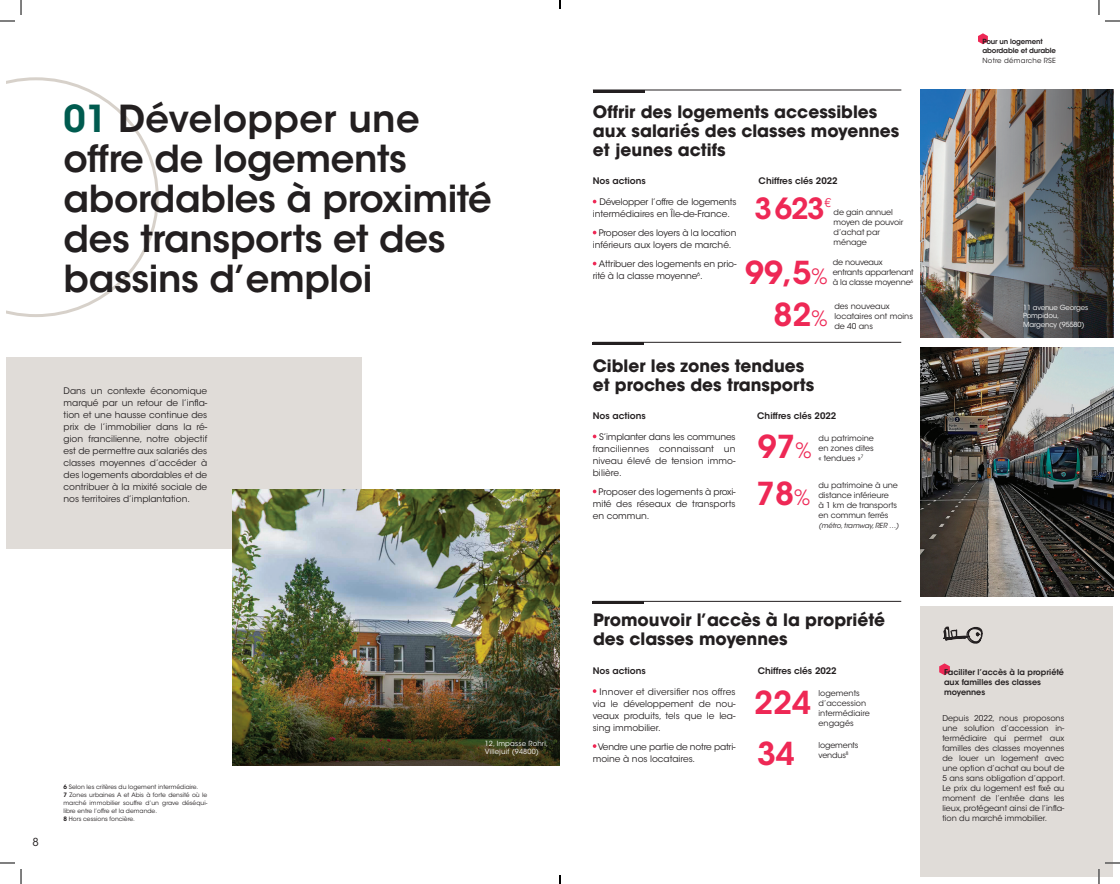
<style>
.page{position:relative;width:1120px;height:884px;background:#fff}
.page>*{position:absolute;margin:0;border:0;box-sizing:border-box;transform-origin:0 0}
.t1{font:600 37px/40px "ITC Avant Garde Std";letter-spacing:-.01em;color:#231f20}
.t2{font:600 31.4px "ITC Avant Garde Std";color:#ee2855}
.t3{font:600 29px "ITC Avant Garde Std";color:#ee2855}
.t4{font:700 17px/19px "ITC Avant Garde Std";color:#231f20}
.t5{font:11.9px "ITC Avant Garde Std";color:#ee2855}
.t6{font:11px "ITC Avant Garde Std";color:#231f20}
.t7{font:9px/12px "ITC Avant Garde Std";color:#231f20;text-align:justify}
.t8{font:9px/12px "ITC Avant Garde Std";letter-spacing:-.02em;color:#231f20}
.t9{font:600 9px "ITC Avant Garde Std";color:#231f20}
.t10{font:8px/10px "ITC Avant Garde Std";letter-spacing:-.01em;color:#231f20}
.t11{font:600 8px/10px "ITC Avant Garde Std";color:#231f20}
.t12{font:7px/8.4px "ITC Avant Garde Std";letter-spacing:-.02em;color:#fff}
.t13{font:600 7px/9px "ITC Avant Garde Std";letter-spacing:-.02em;color:#231f20}
.t14{font:7px/8.4px "ITC Avant Garde Std";letter-spacing:.02em;color:#fff}
.t15{font:italic 7px "ITC Avant Garde Std";letter-spacing:-.01em;color:#231f20}
.t16{font:7px "ITC Avant Garde Std";letter-spacing:.03em;color:#231f20}
.t17{font:6px/8px "ITC Avant Garde Std";color:#231f20;text-align:justify}
.s1{color:#005b4f}
.s2{font-weight:600}
.s3{font-weight:400;font-size:20.9px}
</style>
<div class="page">
<svg style="left:978px;top:33px;width:9px;height:11px"></svg>
<div style="left:7px;top:357px;width:355px;height:192px;background:#e0dcd8"></div>
<svg style="left:7px;top:77px;width:152px;height:240px"></svg>
<img style="left:232px;top:490px;width:328px;height:276px">
<div style="left:920px;top:606px;width:192px;height:271px;background:#e0dcd8"></div>
<hr style="left:593px;top:342px;width:308px;height:1px;background:#231f20">
<hr style="left:592px;top:90px;width:309px;height:1px;background:#231f20">
<hr style="left:592px;top:90px;width:52px;height:3px;background:#231f20">
<hr style="left:592px;top:342px;width:52px;height:3px;background:#231f20">
<hr style="left:593px;top:601px;width:308px;height:1px;background:#231f20">
<hr style="left:592px;top:601px;width:52px;height:3px;background:#231f20">
<svg style="left:592px;top:689px;width:4px;height:4px"></svg>
<svg style="left:592px;top:744px;width:4px;height:4px"></svg>
<img style="left:920px;top:90px;width:192px;height:248px">
<img style="left:920px;top:348px;width:192px;height:248px">
<svg style="left:943px;top:626px;width:40px;height:18px"></svg>
<svg style="left:939px;top:663px;width:10px;height:12px"></svg>
<img style="left:962px;top:90px;width:150px;height:247px">
<img style="left:232px;top:656px;width:328px;height:109px">
<svg style="left:0;top:0;width:22px;height:22px"></svg>
<svg style="left:0;top:862px;width:22px;height:22px"></svg>
<svg style="left:1098px;top:0;width:21px;height:22px"></svg>
<svg style="left:1098px;top:862px;width:21px;height:22px"></svg>
<p class="t1" style="left:64px;top:98px;width:429px"><span class="s1">01</span> Développer une offre de logements abordables à proximité des transports et des bassins d’emploi</p>
<p class="t7" style="left:64px;top:385px;width:145px">Dans un contexte économique marqué par un retour de l’infla&shy;tion et une hausse continue des prix de l’immobilier dans la ré&shy;gion francilienne, notre objectif est de permettre aux salariés des classes moyennes d’accéder à des logements abordables et de contribuer à la mixité sociale de nos territoires d’implantation.</p>
<p class="t6" style="left:32px;top:835px;width:8px">8</p>
<p class="t17" style="left:64px;top:782px;width:136px"><span class="s2">6</span> Selon les critères du logement intermédiaire.</p>
<p class="t17" style="left:64px;top:790px;width:145px"><span class="s2">7</span> Zones urbaines A et Abis à forte densité où le marché immobilier souffre d’un grave déséqui&shy;libre entre l’offre et la demande.</p>
<p class="t17" style="left:64px;top:814px;width:73px"><span class="s2">8</span> Hors cessions foncière.</p>
<p class="t14" style="left:484px;top:739px;width:65px">12, Impasse Rohri,<br>Villejuif (94800)</p>
<p class="t4" style="left:592px;top:102px;width:308px">Offrir des logements accessibles aux salariés des classes moyennes et jeunes actifs</p>
<p class="t9" style="left:592px;top:175px;width:55px">Nos actions</p>
<p class="t8" style="left:592px;top:196px;width:145px;text-indent:7px">Développer l’offre de logements intermédiaires en Île-de-France.</p>
<p class="t7" style="left:592px;top:227px;width:145px;text-indent:6px">Proposer des loyers à la location inférieurs aux loyers de marché.</p>
<p class="t7" style="left:592px;top:258px;width:145px;text-indent:6px">Attribuer des logements en prio&shy;rité à la classe moyenne<sup>6</sup>.</p>
<p class="t9" style="left:758px;top:175px;width:80px">Chiffres clés 2022</p>
<p class="t3" style="left:754px;top:190px;width:71px">3623</p>
<p class="t5" style="left:824px;top:196px;width:8px">€</p>
<p class="t10" style="left:833px;top:208px;width:71px">de gain annuel moyen de pouvoir d’achat par ménage</p>
<p class="t10" style="left:832px;top:258px;width:82px">de nouveaux entrants appartenant à la classe moyenne<sup>6</sup></p>
<p class="t10" style="left:834px;top:301px;width:80px">des nouveaux locataires ont moins de 40 ans</p>
<p class="t2" style="left:745px;top:252px;width:84px">99,5<span class="s3">%</span></p>
<p class="t2" style="left:773px;top:294px;width:55px">82<span class="s3">%</span></p>
<p class="t4" style="left:592px;top:356px;width:213px">Cibler les zones tendues</p>
<p class="t4" style="left:592px;top:375px;width:223px">et proches des transports</p>
<p class="t9" style="left:592px;top:410px;width:55px">Nos actions</p>
<p class="t7" style="left:592px;top:431px;width:144px;text-indent:6px">S’implanter dans les communes franciliennes connaissant un niveau élevé de tension immo&shy;bilière.</p>
<p class="t7" style="left:592px;top:486px;width:144px;text-indent:6px">Proposer des logements à proxi&shy;mité des réseaux de transports en commun.</p>
<p class="t9" style="left:757px;top:410px;width:80px">Chiffres clés 2022</p>
<p class="t2" style="left:757px;top:427px;width:55px">97<span class="s3">%</span></p>
<p class="t10" style="left:818px;top:433px;width:57px">du patrimoine</p>
<p class="t10" style="left:818px;top:443px;width:57px">en zones dites</p>
<p class="t10" style="left:818px;top:453px;width:46px">« tendues »<sup>7</sup></p>
<p class="t2" style="left:756px;top:473px;width:55px">78<span class="s3">%</span></p>
<p class="t10" style="left:818px;top:480px;width:81px">du patrimoine à une distance inférieure</p>
<p class="t10" style="left:818px;top:500px;width:80px">à 1 km de transports en commun ferrés</p>
<p class="t15" style="left:818px;top:521px;width:82px">(métro, tramway, RER …)</p>
<p class="t13" style="left:982px;top:37px;width:75px">Pour un logement abordable et durable</p>
<p class="t16" style="left:982px;top:57px;width:75px">Notre démarche RSE</p>
<p class="t12" style="left:1022px;top:303px;width:66px">11 avenue Georges<br>Pompidou,</p>
<p class="t12" style="left:1022px;top:320px;width:63px">Margency (95580)</p>
<p class="t4" style="left:593px;top:610px;width:293px">Promouvoir l’accès à la propriété des classes moyennes</p>
<p class="t9" style="left:592px;top:665px;width:55px">Nos actions</p>
<p class="t7" style="left:592px;top:686px;width:144px;text-indent:7px">Innover et diversifier nos offres via le développement de nou&shy;veaux produits, tels que le lea&shy;sing immobilier.</p>
<p class="t8" style="left:592px;top:741px;width:144px;text-indent:5px">Vendre une partie de notre patri&shy;moine à nos locataires.</p>
<p class="t9" style="left:757px;top:665px;width:80px">Chiffres clés 2022</p>
<p class="t2" style="left:754px;top:682px;width:58px">224</p>
<p class="t2" style="left:756px;top:734px;width:39px">34</p>
<p class="t10" style="left:818px;top:688px;width:53px">logements d’accession intermédiaire</p>
<p class="t10" style="left:818px;top:718px;width:37px">engagés</p>
<p class="t10" style="left:818px;top:740px;width:42px">logements</p>
<p class="t10" style="left:818px;top:750px;width:31px">vendus<sup>8</sup></p>
<p class="t11" style="left:943px;top:667px;width:121px">Faciliter l’accès à la propriété aux familles des classes moyennes</p>
<p class="t10" style="left:942px;top:713px;width:124px;text-align:justify">Depuis 2022, nous proposons une solution d’accession in&shy;termédiaire qui permet aux familles des classes moyennes de louer un logement avec une option d’achat au bout de 5 ans sans obligation d’apport.<br>Le prix du logement est fixé au moment de l’entrée dans les lieux, protégeant ainsi de l’infla&shy;tion du marché immobilier.</p>
</div>
